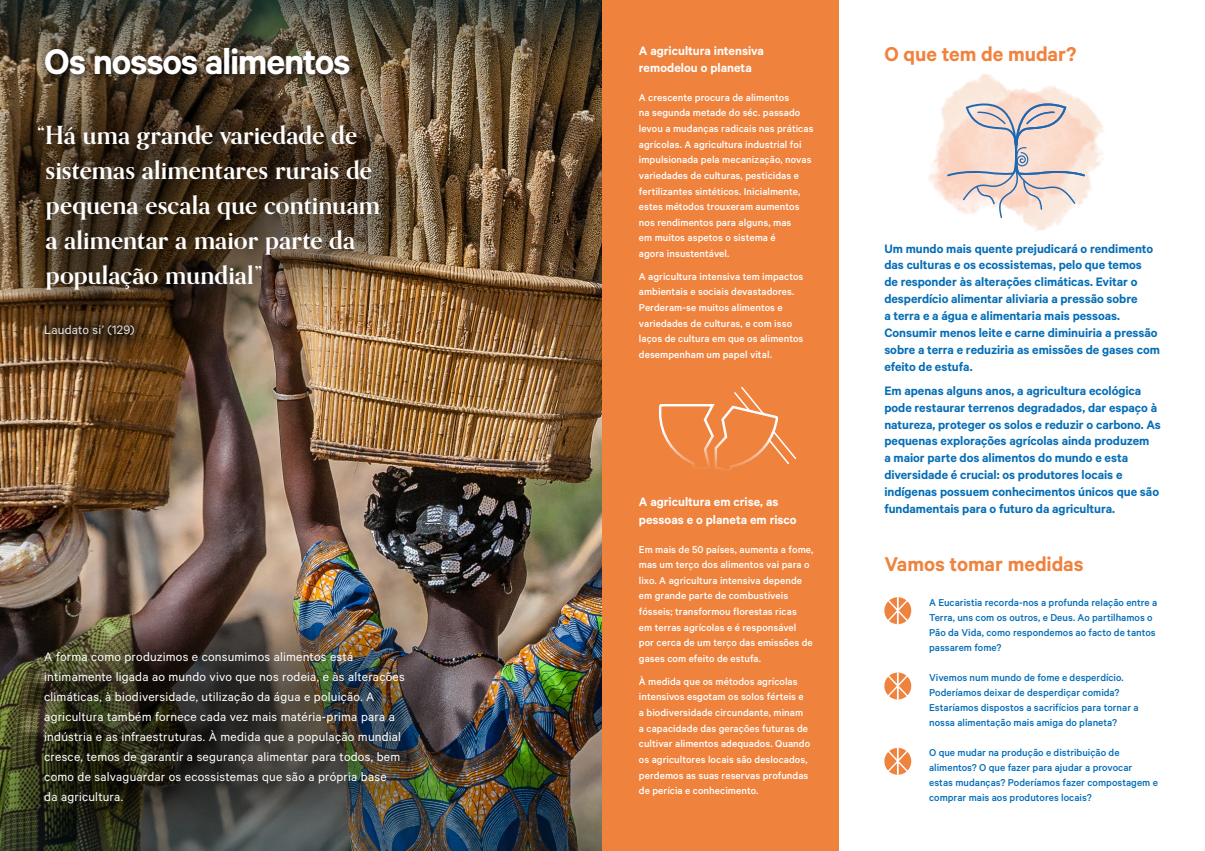
<style>
.page{position:relative;width:1205px;height:851px;background:#fff}
.page>*{position:absolute;margin:0;border:0;box-sizing:border-box;transform-origin:0 0}
.Main_title_left{font:600 40px "Calibre";letter-spacing:-.03em;color:#fff}
.Quote_Encyclical{font:700 25px/35px "Orpheus Pro";letter-spacing:.005em;color:#fff}
.Main_titles_right{font:600 22.5px "Calibre";letter-spacing:-.005em;color:#ef823d}
.What_Can_We_do_parag{font:600 13.75px/16.9px "Calibre";letter-spacing:-.005em;color:#056eb7}
.Intro_left{font:13.75px/20px "Calibre";letter-spacing:.015em;color:#fff}
.Titles_Facts{font:600 13.75px/17.5px "Calibre";color:#fff}
.Reference{font:13.75px "Calibre";letter-spacing:.015em;color:#fff}
.Copy_Facts{font:500 11.25px/15.6px "Calibre";letter-spacing:.005em;color:#fff}
.Questions{font:500 11.25px/15px "Calibre";color:#056eb7}
</style>
<div class="page">
<img style="left:0;top:160px;width:602px;height:420px">
<img style="left:0;top:0;width:602px;height:160px">
<img style="left:481px;top:580px;width:121px;height:270px">
<div style="left:602px;top:0;width:237px;height:850px;background:#ef823d"></div>
<svg style="left:658px;top:387px;width:139px;height:84px"></svg>
<div style="left:0;top:579px;width:481px;height:271px;background:#000;opacity:.5"></div>
<div style="left:0;top:53px;width:456px;height:315px;background:#000;opacity:.5"></div>
<div style="left:41px;top:44px;width:317px;height:40px;background:#000;opacity:.7"></div>
<svg style="left:884px;top:597px;width:27px;height:27px"></svg>
<svg style="left:884px;top:672px;width:27px;height:27px"></svg>
<svg style="left:884px;top:747px;width:27px;height:27px"></svg>
<img style="left:929px;top:73px;width:175px;height:158px">
<svg style="left:945px;top:101px;width:141px;height:118px;background:#e7d5cf"></svg>
<p class="Main_title_left" style="left:44px;top:38px;width:308px">Os nossos alimentos</p>
<p class="Quote_Encyclical" style="left:46px;top:117px;width:336px;text-indent:-8px">“Há uma grande variedade de sistemas alimentares rurais de pequena escala que continuam a alimentar a maior parte da população mundial”</p>
<p class="Reference" style="left:44px;top:322px;width:92px">Laudato si’ (129)</p>
<p class="Intro_left" style="left:44px;top:646px;width:362px">A forma como produzimos e consumimos alimentos está intimamente ligada ao mundo vivo que nos rodeia, e às alterações climáticas, à biodiversidade, utilização da água e poluição. A agricultura também fornece cada vez mais matéria-prima para a indústria e as infraestruturas. À medida que a população mundial cresce, temos de garantir a segurança alimentar para todos, bem como de salvaguardar os ecossistemas que são a própria base<br>da agricultura.</p>
<p class="Titles_Facts" style="left:639px;top:41px;width:127px">A agricultura intensiva remodelou o planeta</p>
<p class="Copy_Facts" style="left:639px;top:89px;width:176px">A crescente procura de alimentos<br>na segunda metade do séc. passado levou a mudanças radicais nas práticas agrícolas. A agricultura industrial foi impulsionada pela mecanização, novas variedades de culturas, pesticidas e fertilizantes sintéticos. Inicialmente, estes métodos trouxeram aumentos nos rendimentos para alguns, mas<br>em muitos aspetos o sistema é<br>agora insustentável.</p>
<p class="Copy_Facts" style="left:639px;top:268px;width:166px">A agricultura intensiva tem impactos ambientais e sociais devastadores.<br>Perderam-se muitos alimentos e variedades de culturas, e com isso laços de cultura em que os alimentos desempenham um papel vital.</p>
<p class="Titles_Facts" style="left:639px;top:493px;width:159px">A agricultura em crise, as pessoas e o planeta em risco</p>
<p class="Copy_Facts" style="left:639px;top:540px;width:176px">Em mais de 50 países, aumenta a fome, mas um terço dos alimentos vai para o lixo. A agricultura intensiva depende em grande parte de combustíveis fósseis; transformou florestas ricas<br>em terras agrícolas e é responsável por cerca de um terço das emissões de gases com efeito de estufa.</p>
<p class="Copy_Facts" style="left:639px;top:673px;width:173px">À medida que os métodos agrícolas intensivos esgotam os solos férteis e a biodiversidade circundante, minam a capacidade das gerações futuras de cultivar alimentos adequados. Quando os agricultores locais são deslocados, perdemos as suas reservas profundas de perícia e conhecimento.</p>
<p class="Main_titles_right" style="left:884px;top:41px;width:193px">O que tem de mudar?</p>
<p class="What_Can_We_do_parag" style="left:884px;top:239px;width:277px">Um mundo mais quente prejudicará o rendimento das culturas e os ecossistemas, pelo que temos<br>de responder às alterações climáticas. Evitar o desperdício alimentar aliviaria a pressão sobre<br>a terra e a água e alimentaria mais pessoas.<br>Consumir menos leite e carne diminuiria a pressão sobre a terra e reduziria as emissões de gases com efeito de estufa.</p>
<p class="What_Can_We_do_parag" style="left:884px;top:381px;width:278px">Em apenas alguns anos, a agricultura ecológica pode restaurar terrenos degradados, dar espaço à natureza, proteger os solos e reduzir o carbono. As pequenas explorações agrícolas ainda produzem<br>a maior parte dos alimentos do mundo e esta diversidade é crucial: os produtores locais e indígenas possuem conhecimentos únicos que são fundamentais para o futuro da agricultura.</p>
<p class="Main_titles_right" style="left:884px;top:550px;width:201px">Vamos tomar medidas</p>
<p class="Questions" style="left:929px;top:594px;width:230px">A Eucaristia recorda-nos a profunda relação entre a Terra, uns com os outros, e Deus. Ao partilhamos o Pão da Vida, como respondemos ao facto de tantos passarem fome?</p>
<p class="Questions" style="left:929px;top:669px;width:211px">Vivemos num mundo de fome e desperdício.<br>Poderíamos deixar de desperdiçar comida?<br>Estaríamos dispostos a sacrifícios para tornar a nossa alimentação mais amiga do planeta?</p>
<p class="Questions" style="left:929px;top:744px;width:230px">O que mudar na produção e distribuição de alimentos? O que fazer para ajudar a provocar estas mudanças? Poderíamos fazer compostagem e comprar mais aos produtores locais?</p>
</div>
